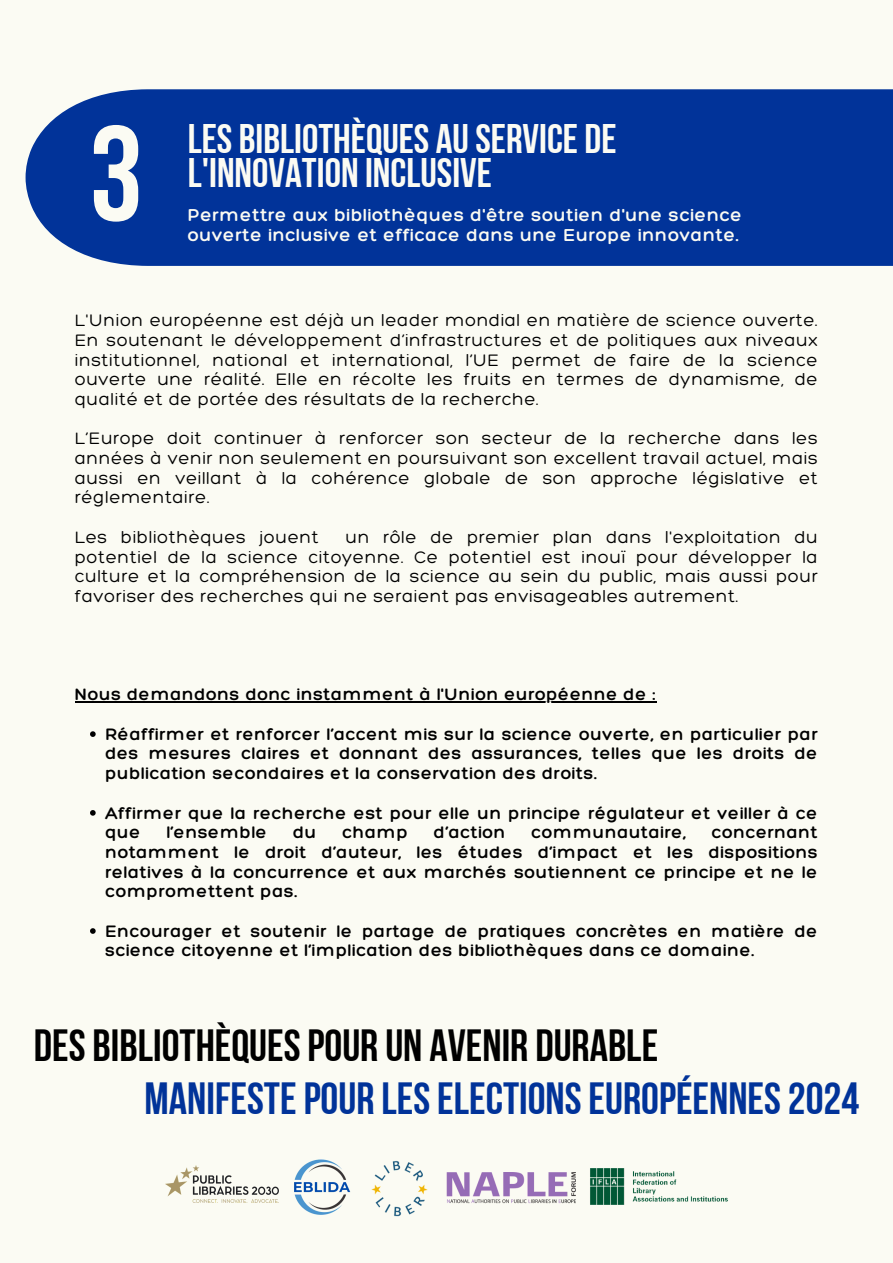
<style>
.page{position:relative;width:893px;height:1263px;background:#fbfbf3}
.page>*{position:absolute;margin:0;border:0;box-sizing:border-box;transform-origin:0 0}
.t1{font:135px "Bebas Neue Cyrillic";color:#fbfbf3}
.t2{font:45px "Bebas Neue Cyrillic";color:#013399}
.t3{font:45px "Bebas Neue Cyrillic";color:#000}
.t4{font:41.25px/33.8px "Bebas Neue Cyrillic";color:#fbfbf3}
.t5{font:300 18.75px/20.2px "Hero";letter-spacing:.035em;color:#fbfbf3}
.t6{font:300 18px/19.6px "Hero";letter-spacing:.035em;color:#000;text-align:justify}
.t7{font:300 18px/19.6px "Hero";letter-spacing:.035em;color:#000;text-align:justify}
</style>
<div class="page">
<div style="left:26px;top:89px;width:867px;height:177px;background:#013399"></div>
<hr style="left:75px;top:701px;width:581px;height:2px;background:#000">
<svg style="left:90px;top:731px;width:6px;height:6px"></svg>
<svg style="left:90px;top:810px;width:6px;height:6px"></svg>
<svg style="left:90px;top:928px;width:6px;height:6px"></svg>
<img style="left:165px;top:1165px;width:114px;height:38px">
<img style="left:294px;top:1159px;width:57px;height:56px">
<img style="left:590px;top:1168px;width:138px;height:37px">
<img style="left:446px;top:1172px;width:129px;height:32px">
<img style="left:371px;top:1161px;width:57px;height:56px">
<h1 class="t1" style="left:89px;top:119px;width:55px">3</h1>
<h1 class="t4" style="left:188px;top:126px;width:430px">LES BIBLIOTHÈQUES AUSERVICE DE<br>L'INNOVATION INCLUSIVE</h1>
<p class="t5" style="left:188px;top:204px;width:556px">Permettre aux bibliothèques d'être soutien d'une science ouverte inclusive et efficace dans une Europe innovante.</p>
<p class="t6" style="left:75px;top:310px;width:744px">L'Union européenne est déjà un leader mondial en matière de science ouverte.<br>En soutenant le développement d’infrastructures et de politiques aux niveaux institutionnel, national et international, l’UE permet de faire de la science ouverte une réalité. Elle en récolte les fruits en termes de dynamisme, de qualité et de portée des résultats de la recherche.</p>
<p class="t6" style="left:75px;top:428px;width:744px">L’Europe doit continuer à renforcer son secteur de la recherche dans les années à venir non seulement en poursuivant son excellent travail actuel, mais aussi en veillant à la cohérence globale de son approche législative et réglementaire.</p>
<p class="t6" style="left:75px;top:527px;width:245px">Les bibliothèques jouent</p>
<p class="t6" style="left:75px;top:527px;width:744px;text-indent:271px">un rôle de premier plan dans l'exploitation du potentiel de la science citoyenne. Ce potentiel est inouï pour développer la culture et la compréhension de la science au sein du public, mais aussi pour favoriser des recherches qui ne seraient pas envisageables autrement.</p>
<p class="t7" style="left:75px;top:684px;width:582px">Nous demandons donc instamment à l'Union européenne de :</p>
<p class="t7" style="left:105px;top:724px;width:714px">Réaffirmer et renforcer l’accent mis sur la science ouverte, en particulier par des mesures claires et donnant des assurances, telles que les droits de publication secondaires et la conservation des droits.</p>
<p class="t7" style="left:105px;top:802px;width:714px">Affirmer que la recherche est pour elle un principe régulateur et veiller à ce que</p>
<p class="t7" style="left:105px;top:822px;width:714px;text-indent:606px">concernant notamment le droit d’auteur, les études d’impact et les dispositions relatives à la concurrence et aux marchés soutiennent ce principe et ne le compromettent pas.</p>
<p class="t7" style="left:105px;top:920px;width:714px">Encourager et soutenir le partage de pratiques concrètes en matière de science citoyenne et l’implication des bibliothèques dans ce domaine.</p>
<p class="t7" style="left:167px;top:822px;width:102px">l’ensemble</p>
<p class="t7" style="left:293px;top:822px;width:25px">du</p>
<p class="t7" style="left:342px;top:822px;width:67px">champ</p>
<p class="t7" style="left:434px;top:822px;width:73px">d’action</p>
<p class="t7" style="left:531px;top:822px;width:156px">communautaire,</p>
<p class="t3" style="left:34px;top:1027px;width:626px">DES BIBLIOTHÈQUESPOUR UN AVENIR DURABLE</p>
<h1 class="t2" style="left:145px;top:1080px;width:716px">MANIFESTEPOUR LESELECTIONSEUROPÉENNES2024</h1>
</div>
